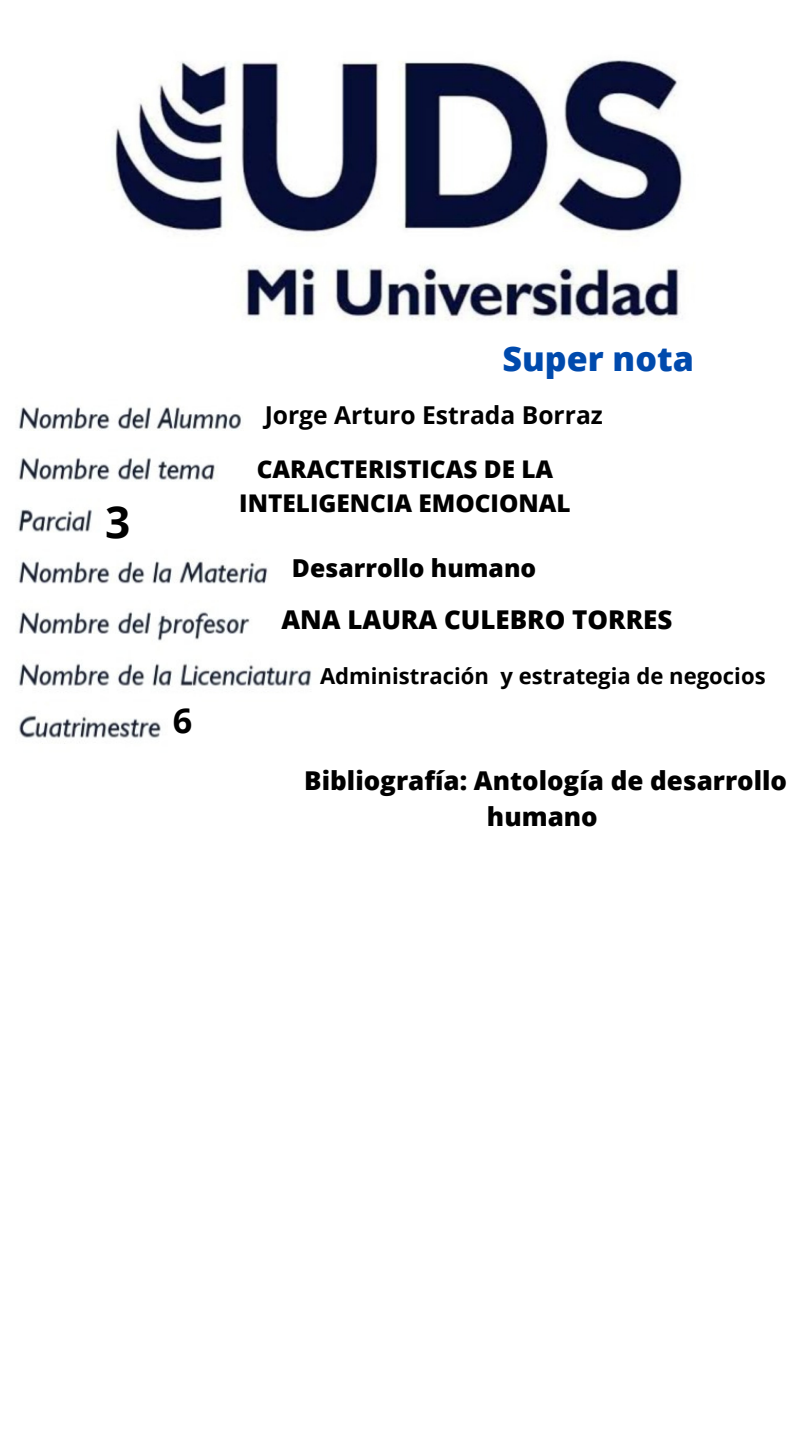
<style>
.page{position:relative;width:810px;height:1440px;background:#fff}
.page>*{position:absolute;margin:0;border:0;box-sizing:border-box;transform-origin:0 0}
.t1{font:700 44.1px "Open Sans";color:#000}
.t2{font:700 34.2px "Open Sans";color:#000}
.t3{font:800 34px "Open Sans";color:#004aad}
.t4{font:800 26px/36.1px "Open Sans";color:#000;text-align:center}
.t5{font:800 25.9px "Open Sans";color:#000}
.t6{font:700 24.7px "Open Sans";color:#000}
.t7{font:800 24.7px "Open Sans";color:#000}
.t8{font:800 24.4px/33.9px "Open Sans";color:#000;text-align:center}
.t9{font:700 22.1px "Open Sans";color:#000}
</style>
<div class="page">
<img style="left:18px;top:407px;width:294px;height:337px">
<img style="left:113px;top:60px;width:570px;height:261px">
<p class="t1" style="left:105px;top:490px;width:27px">3</p>
<p class="t2" style="left:173px;top:697px;width:21px">6</p>
<p class="t3" style="left:503px;top:334px;width:193px">Super nota</p>
<p class="t6" style="left:265px;top:397px;width:340px">Jorge Arturo Estrada Borraz</p>
<p class="t8" style="left:239px;top:452px;width:333px">CARACTERISTICAS DE LA<br>INTELIGENCIA EMOCIONAL</p>
<p class="t7" style="left:292px;top:551px;width:246px">Desarrollo humano</p>
<p class="t5" style="left:281px;top:601px;width:392px">ANA LAURA CULEBRO TORRES</p>
<p class="t9" style="left:320px;top:661px;width:447px">Administración y estrategia de negocios</p>
<p class="t4" style="left:304px;top:762px;width:484px">Bibliografía: Antología de desarrollo humano</p>
</div>
